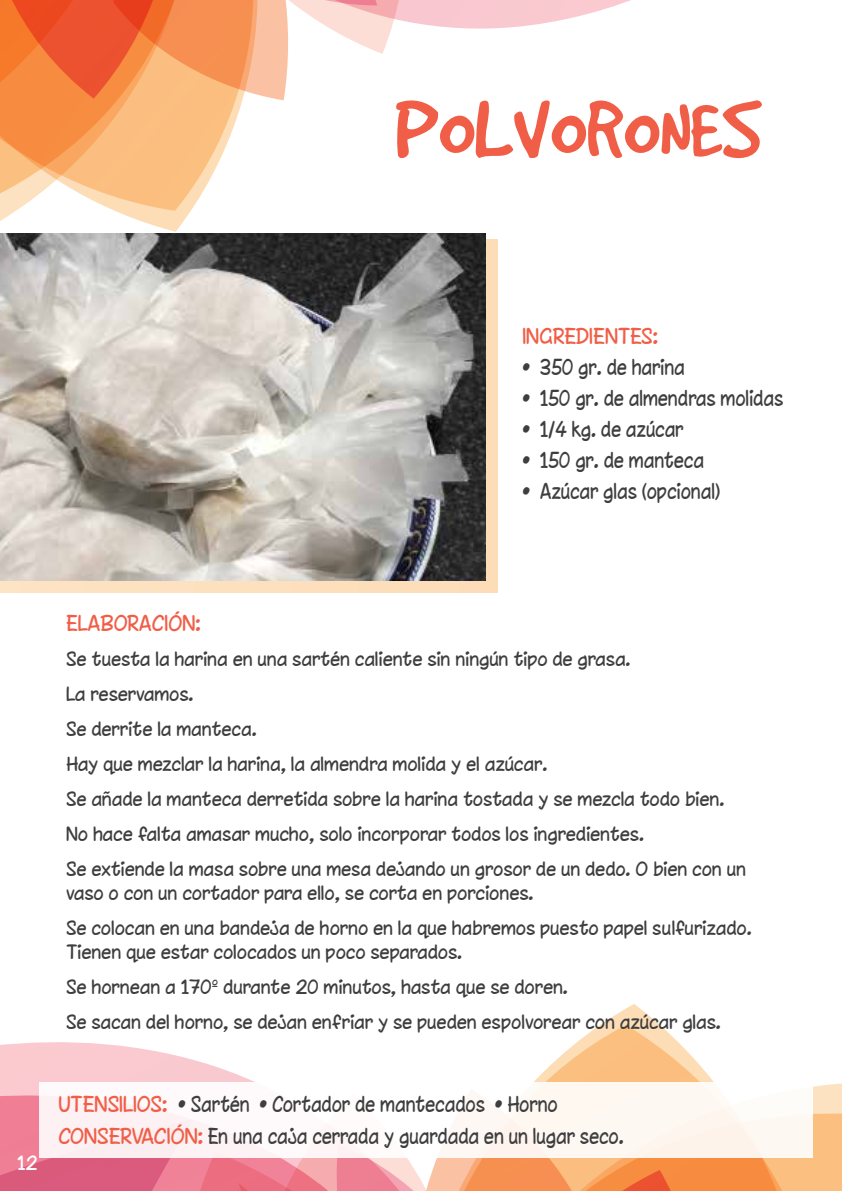
<style>
.page{position:relative;width:842px;height:1191px;background:#fff}
.page>*{position:absolute;margin:0;border:0;box-sizing:border-box;transform-origin:0 0}
.t1{font:90px "Good Dog";color:#f15e47}
.t2{font:20px/32px "Chinacat";color:#3e3e3f;scale:.9 1}
.t3{font:20px "Chinacat";color:#f15e47}
.t4{font:18px/35px "Chinacat";color:#3e3e3f}
.t5{font:18px "Chinacat";color:#fff}
.s1{color:#f15e47}
</style>
<div class="page">
<svg style="left:0;top:1042px;width:255px;height:40px"></svg>
<svg style="left:534px;top:1004px;width:180px;height:78px"></svg>
<svg style="left:0;top:1082px;width:842px;height:109px;background:#f1917f"></svg>
<svg style="left:0;top:198px;width:199px;height:34px"></svg>
<svg style="left:0;top:0;width:631px;height:198px"></svg>
<div style="left:39px;top:1082px;width:774px;height:76px;background:#fef8f4"></div>
<div style="left:0;top:239px;width:498px;height:354px;background:linear-gradient(to right,#fde3c4,#fdddb8)"></div>
<img style="left:0;top:234px;width:485px;height:346px">
<h1 class="t1" style="left:395px;top:82px;width:368px">POLVORONES</h1>
<p class="t3" style="left:523px;top:324px;width:137px">INGREDIENTES:</p>
<p class="t2" style="left:523px;top:351px;width:182px">• 350 gr. de harina</p>
<p class="t2" style="left:523px;top:382px;width:291px">• 150 gr. de almendras molidas</p>
<p class="t2" style="left:523px;top:413px;width:181px">• 1/4 kg. de azúcar</p>
<p class="t2" style="left:523px;top:444px;width:203px">• 150 gr. de manteca</p>
<p class="t2" style="left:523px;top:475px;width:222px">• Azúcar glas (opcional)</p>
<p class="t3" style="left:67px;top:610px;width:136px">ELABORACIÓN:</p>
<p class="t4" style="left:67px;top:641px;width:681px">Se tuesta la harina en una sartén caliente sin ningún tipo de grasa.<br>La reservamos.<br>Se derrite la manteca.<br>Hay que mezclar la harina, la almendra molida y el azúcar.<br>Se añade la manteca derretida sobre la harina tostada y se mezcla todo bien.<br>No hace falta amasar mucho, solo incorporar todos los ingredientes.<br>Se extiende la masa sobre una mesa dejando un grosor de un dedo. O bien con un</p>
<p class="t4" style="left:67px;top:875px;width:687px">vaso o con un cortador para ello, se corta en porciones.<br>Se colocan en una bandeja de horno en la que habremos puesto papel sulfurizado.</p>
<p class="t4" style="left:67px;top:934px;width:656px">Tienen que estar colocados un poco separados.<br>Se hornean a 170º durante 20 minutos, hasta que se doren.<br>Se sacan del horno, se dejan enfriar y se pueden espolvorear con azúcar glas.</p>
<p class="t5" style="left:18px;top:1152px;width:21px">12</p>
<p class="t2" style="left:59px;top:1087px;width:630px"><span class="s1">UTENSILIOS:</span> • Sartén • Cortador de mantecados • Horno<br><span class="s1">CONSERVACIÓN:</span> En una caja cerrada y guardada en un lugar seco.</p>
</div>
